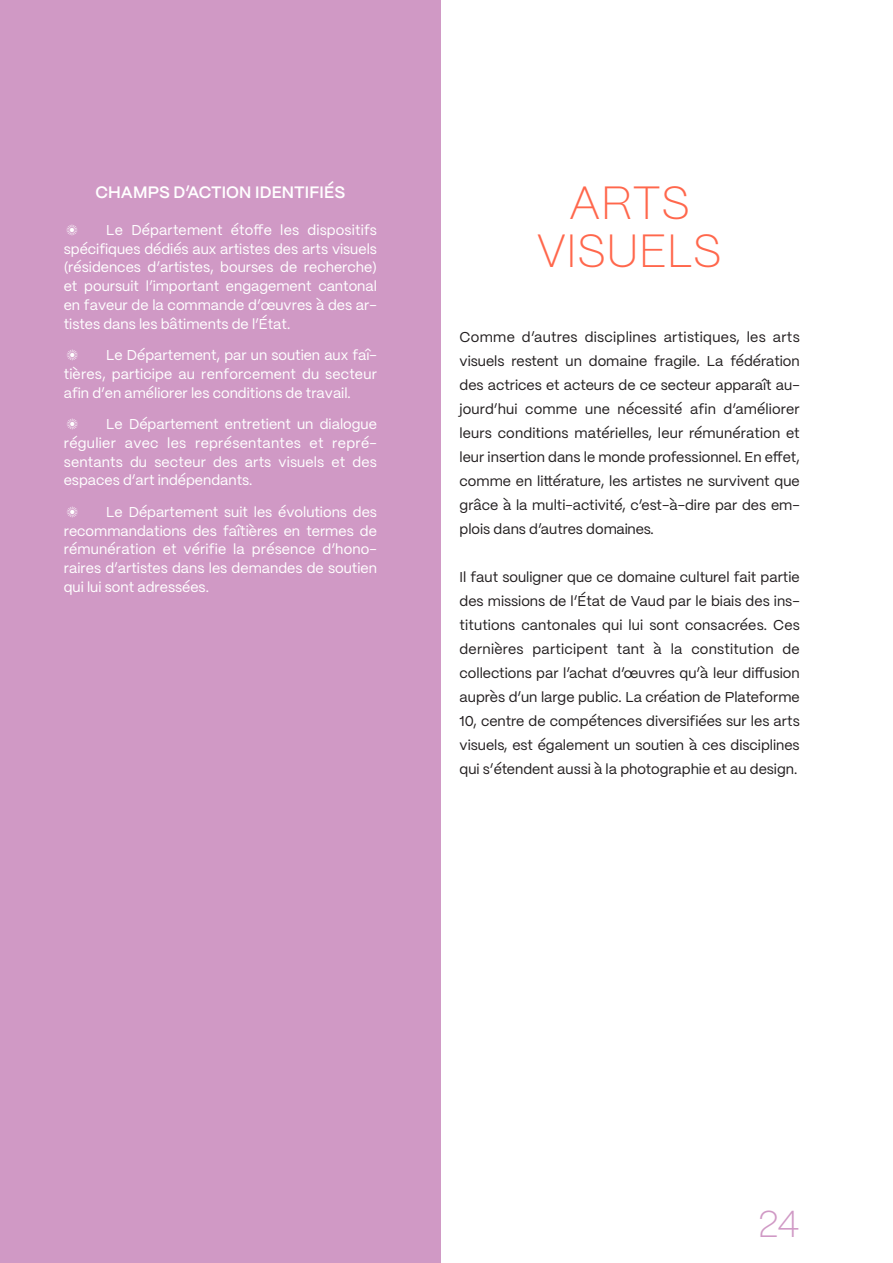
<style>
.page{position:relative;width:893px;height:1263px;background:#fff}
.page>*{position:absolute;margin:0;border:0;box-sizing:border-box;transform-origin:0 0}
.t1{font:200 46.5px "PP Mori";letter-spacing:-.005em;color:#ff674c}
.PAGINATION{font:200 37.5px "PP Mori";color:#d099c5}
.TEXTE_c_9_5{font:600 16.5px "PP Mori";color:#fff}
.TEXTE_c_9_5-2{font:14.25px/24px "PP Mori";color:#231f20;text-align:justify}
.t2{font:14.25px/18.8px "PP Mori";color:#fff;text-align:justify}
</style>
<div class="page">
<div style="left:0;top:0;width:440px;height:1263px;background:#d099c5"></div>
<p class="TEXTE_c_9_5" style="left:96px;top:178px;width:251px">CHAMPS D’ACTION IDENTIFIÉS</p>
<p class="t2" style="left:64px;top:220px;width:315px;text-indent:43px">Le Département étoffe les dispositifs spécifiques dédiés aux artistes des arts visuels (résidences d’artistes, bourses de recherche) et poursuit l’important engagement cantonal en faveur de la commande d’œuvres à des ar&shy;tistes dans les bâtiments de l’État.</p>
<p class="t2" style="left:66px;top:345px;width:14px">☀</p>
<p class="t2" style="left:66px;top:220px;width:14px">☀</p>
<p class="t2" style="left:64px;top:345px;width:315px;text-indent:43px">Le Département, par un soutien aux faî&shy;tières, participe au renforcement du secteur afin d’en améliorer les conditions de travail.</p>
<p class="t2" style="left:66px;top:414px;width:14px">☀</p>
<p class="t2" style="left:64px;top:414px;width:315px;text-indent:43px">Le Département entretient un dialogue régulier avec les représentantes et repré&shy;sentants du secteur des arts visuels et des espaces d’art indépendants.</p>
<p class="t2" style="left:66px;top:502px;width:14px">☀</p>
<p class="t2" style="left:64px;top:502px;width:315px;text-indent:43px">Le Département suit les évolutions des recommandations des faîtières en termes de rémunération et vérifie la présence d’hono&shy;raires d’artistes dans les demandes de soutien qui lui sont adressées.</p>
<p class="t1" style="left:568px;top:164px;width:124px">ARTS</p>
<p class="t1" style="left:537px;top:212px;width:187px">VISUELS</p>
<p class="TEXTE_c_9_5-2" style="left:460px;top:324px;width:342px">Comme d’autres disciplines artistiques, les arts visuels restent un domaine fragile. La fédération des actrices et acteurs de ce secteur apparaît au&shy;jourd’hui comme une nécessité afin d’améliorer leurs conditions matérielles, leur rémunération et leur insertion dans le monde professionnel. En effet, comme en littérature, les artistes ne survivent que grâce à la multi-activité, c’est-à-dire par des em&shy;plois dans d’autres domaines.</p>
<p class="TEXTE_c_9_5-2" style="left:460px;top:564px;width:342px">Il faut souligner que ce domaine culturel fait partie des missions de l’État de Vaud par le biais des ins&shy;titutions cantonales qui lui sont consacrées. Ces dernières participent tant à la constitution de collections par l’achat d’œuvres qu’à leur diffusion auprès d’un large public. La création de Plateforme 10, centre de compétences diversifiées sur les arts visuels, est également un soutien à ces disciplines qui s’étendent aussi à la photographie et au design.</p>
<p class="PAGINATION" style="left:758px;top:1193px;width:43px">24</p>
</div>
